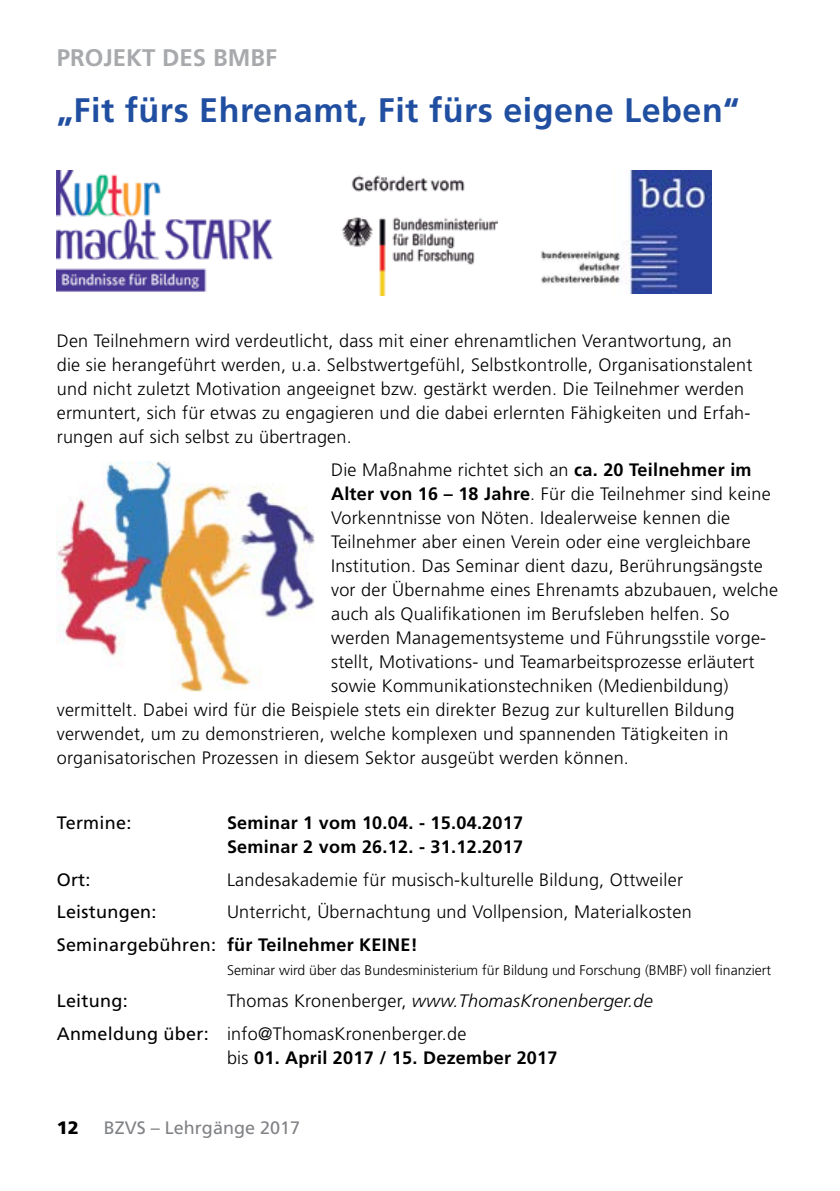
<style>
.page{position:relative;width:840px;height:1191px;background:#fff}
.page>*{position:absolute;margin:0;border:0;box-sizing:border-box;transform-origin:0 0}
.t1{font:700 34px "Frutiger LT Std";letter-spacing:.015em;color:#204ea0}
.t2{font:700 24px "Frutiger LT Std";color:#a7a9ac}
.t3{font:300 18px/24px "Frutiger LT Std";letter-spacing:.015em;color:#000}
.t4{font:700 18px/24px "Frutiger LT Std";letter-spacing:.015em;color:#000}
.t5{font:18px "Frutiger LT Std";letter-spacing:.015em;color:#000}
.t6{font:18px "Frutiger LT Std";color:#808285}
.t7{font:900 18px "Frutiger LT Std";color:#000}
.t8{font:300 14px "Frutiger LT Std";color:#000}
.s1{font-weight:700}
.s2{font-weight:400}
.s3{font-style:italic}
.s4{font-weight:300}
</style>
<div class="page">
<img style="left:540px;top:170px;width:171px;height:123px">
<img style="left:57px;top:170px;width:440px;height:125px">
<img style="left:57px;top:462px;width:257px;height:230px">
<h2 class="t2" style="left:57px;top:44px;width:219px">PROJEKT DES BMBF</h2>
<h1 class="t1" style="left:57px;top:90px;width:684px">„Fit fürs Ehrenamt, Fit fürs eigene Leben“</h1>
<p class="t3" style="left:57px;top:329px;width:696px">Den Teilnehmern wird verdeutlicht, dass mit einer ehrenamtlichen Verantwortung, an die sie herangeführt werden, u.a. Selbstwertgefühl, Selbstkontrolle, Organisationstalent und nicht zuletzt Motivation angeeignet bzw. gestärkt werden. Die Teilnehmer werden ermuntert, sich für etwas zu engagieren und die dabei erlernten Fähigkeiten und Erfah&shy;rungen auf sich selbst zu übertragen.</p>
<p class="t3" style="left:331px;top:458px;width:422px">Die Maßnahme richtet sich an <span class="s1">ca. 20 Teilnehmer im</span></p>
<p class="t3" style="left:331px;top:482px;width:441px"><span class="s1">Alter von 16 – 18 Jahre</span>. Für die Teilnehmer sind keine</p>
<p class="t3" style="left:331px;top:506px;width:400px">Vorkenntnisse von Nöten. Idealerweise kennen die</p>
<p class="t3" style="left:331px;top:530px;width:421px">Teilnehmer aber einen Verein oder eine vergleichbare</p>
<p class="t3" style="left:331px;top:554px;width:433px">Institution. Das Seminar dient dazu, Berührungsängste</p>
<p class="t3" style="left:331px;top:578px;width:448px">vor der Übernahme eines Ehrenamts abzubauen, welche</p>
<p class="t3" style="left:331px;top:602px;width:400px">auch als Qualifikationen im Berufsleben helfen. So</p>
<p class="t3" style="left:331px;top:626px;width:436px">werden Managementsysteme und Führungsstile vorge-</p>
<p class="t3" style="left:331px;top:650px;width:424px">stellt, Motivations- und Teamarbeitsprozesse erläutert</p>
<p class="t3" style="left:331px;top:674px;width:398px">sowie Kommunikationstechniken (Medienbildung)</p>
<p class="t3" style="left:57px;top:698px;width:678px">vermittelt. Dabei wird für die Beispiele stets ein direkter Bezug zur kulturellen Bildung</p>
<p class="t3" style="left:57px;top:722px;width:673px">verwendet, um zu demonstrieren, welche komplexen und spannenden Tätigkeiten in</p>
<p class="t3" style="left:57px;top:746px;width:573px">organisatorischen Prozessen in diesem Sektor ausgeübt werden können.</p>
<p class="t5" style="left:57px;top:812px;width:76px">Termine:</p>
<p class="t4" style="left:227px;top:811px;width:297px">Seminar 1 vom 10.04. - 15.04.2017<br>Seminar 2 vom 26.12. - 31.12.2017</p>
<p class="t5" style="left:57px;top:868px;width:35px">Ort:</p>
<p class="t3" style="left:227px;top:867px;width:457px">Landesakademie für musisch-kulturelle Bildung, Ottweiler</p>
<p class="t5" style="left:57px;top:901px;width:101px">Leistungen:</p>
<p class="t3" style="left:57px;top:895px;width:636px;line-height:32.6px;text-indent:170px">Unterricht, Übernachtung und Vollpension, Materialkosten<br><span class="s2">Seminargebühren:</span> <span class="s1">für Teilnehmer KEINE !</span></p>
<p class="t8" style="left:227px;top:962px;width:545px">Seminar wird über das Bundesministerium für Bildung und Forschung (BMBF) voll finanziert</p>
<p class="t5" style="left:57px;top:990px;width:72px">Leitung:</p>
<p class="t3" style="left:57px;top:985px;width:597px;line-height:32.6px;text-indent:170px">Thomas Kronenberger, <span class="s3">www.ThomasKronenberger.de<br></span><span class="s2">Anmeldung über:</span> info@ThomasKronenberger.de</p>
<p class="t4" style="left:227px;top:1045px;width:332px"><span class="s4">bis</span> 01. April 2017 / 15. Dezember 2017</p>
<p class="t7" style="left:57px;top:1117px;width:24px">12</p>
<p class="t6" style="left:104px;top:1117px;width:198px">BZVS – Lehrgänge 2017</p>
</div>
